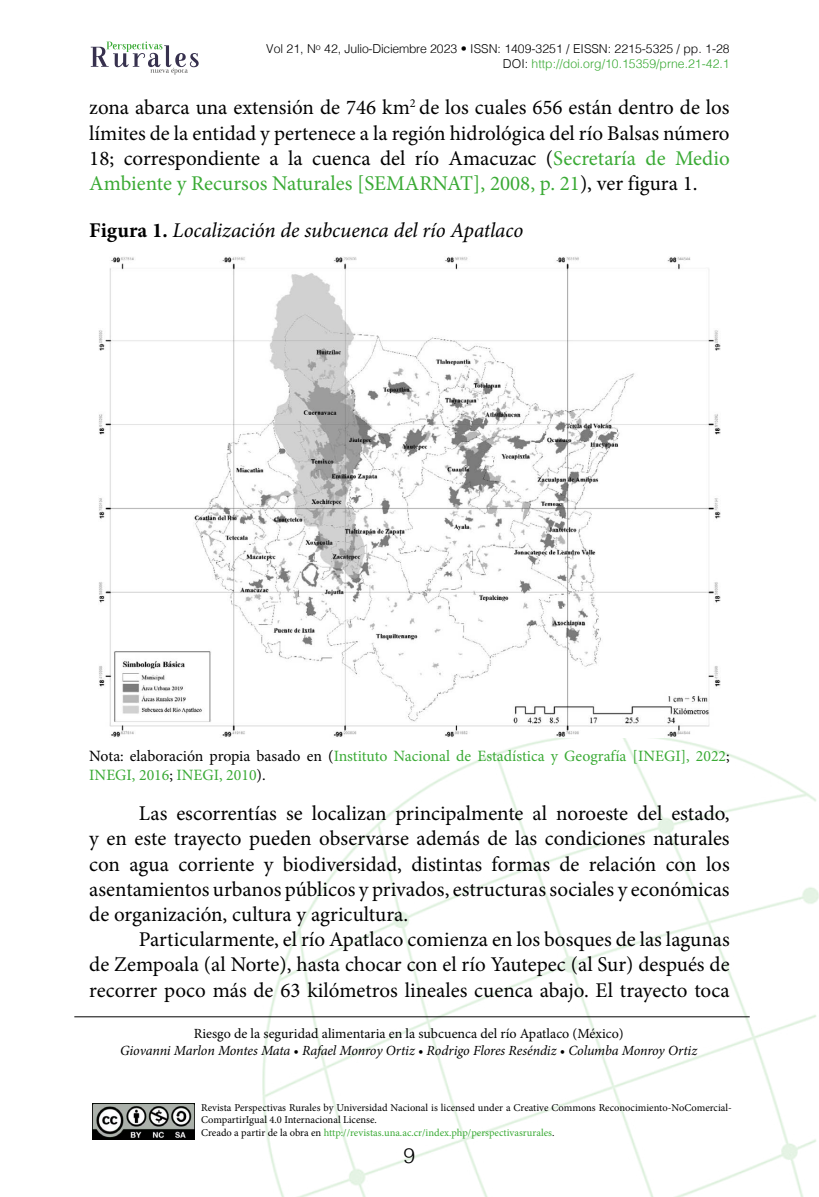
<style>
.page{position:relative;width:819px;height:1197px;background:#fff}
.page>*{position:absolute;margin:0;border:0;box-sizing:border-box;transform-origin:0 0}
.t1{font:21px/25.2px "Minion Pro";color:#000;text-align:justify}
.t2{font:italic 21px "Minion Pro";letter-spacing:-.005em;color:#000}
.t3{font:300 21px "Helvetica";color:#000}
.t4{font:15.75px/18.9px "Minion Pro";color:#3aaa35}
.t5{font:italic 14px "Minion Pro";letter-spacing:-.01em;color:#000}
.t6{font:14px "Minion Pro";color:#000}
.t7{font:300 12.25px/14.7px "Helvetica";color:#000;text-align:right}
.t8{font:10.5px/12.6px "Minion Pro";color:#000}
.s1{color:#3aaa35}
.s2{font-weight:700;font-style:normal}
.s3{color:#000}
</style>
<div class="page">
<img style="left:263px;top:738px;width:556px;height:459px">
<svg style="left:91px;top:42px;width:108px;height:33px"></svg>
<img style="left:92px;top:1103px;width:103px;height:36px">
<hr style="left:74px;top:1017px;width:676px;height:1px;background:#000">
<img style="left:99px;top:257px;width:621px;height:480px">
<p class="t7" style="left:266px;top:41px;width:465px">Vol 21, N<sup>o</sup> 42, Julio-Diciembre 2023 • ISSN: 1409-3251 / EISSN: 2215-5325 / pp. 1-28<br>DOI: <span class="s1">http://doi.org/10.15359/prne.21-42.1</span></p>
<p class="t1" style="left:89px;top:95px;width:642px">zona abarca una extensión de 746 km<sup>2</sup> de los cuales 656 están dentro de los límites de la entidad y pertenece a la región hidrológica del río Balsas número 18; correspondiente a la cuenca del río Amacuzac (<span class="s1">Secretaría de Medio Ambiente y Recursos Naturales [SEMARNAT], 2008, p. 21</span>), ver figura 1.</p>
<p class="t2" style="left:89px;top:216px;width:435px"><span class="s2">Figura 1.</span> Localización de subcuenca del río Apatlaco</p>
<p class="t4" style="left:89px;top:747px;width:642px"><span class="s3">Nota: elaboración propia basado en (</span>Instituto Nacional de Estadística y Geografía [INEGI], 2022<span class="s3">;<br></span>INEGI, 2016<span class="s3">;</span> INEGI, 2010<span class="s3">).</span></p>
<p class="t1" style="left:89px;top:801px;width:642px;text-indent:50px">Las escorrentías se localizan principalmente al noroeste del estado, y en este trayecto pueden observarse además de las condiciones naturales con agua corriente y biodiversidad, distintas formas de relación con los asentamientos urbanos públicos y privados, estructuras sociales y económicas de organización, cultura y agricultura.</p>
<p class="t1" style="left:89px;top:927px;width:642px;text-indent:50px">Particularmente, el río Apatlaco comienza en los bosques de las lagunas de Zempoala (al Norte), hasta chocar con el río Yautepec (al Sur) después de recorrer poco más de 63 kilómetros lineales cuenca abajo. El trayecto toca</p>
<p class="t6" style="left:194px;top:1024px;width:432px">Riesgo de la seguridad alimentaria en la subcuenca del río Apatlaco (México)</p>
<p class="t5" style="left:120px;top:1041px;width:579px">Giovanni Marlon Montes Mata • Rafael Monroy Ortiz • Rodrigo Flores Reséndiz • Columba Monroy Ortiz</p>
<p class="t8" style="left:201px;top:1101px;width:532px">Revista Perspectivas Rurales by Universidad Nacional is licensed under a Creative Commons Reconocimiento-NoComercial-<br>CompartirIgual 4.0 Internacional License.<br>Creado a partir de la obra en <span class="s1">http://revistas.una.ac.cr/index.php/perspectivasrurales</span>.</p>
<p class="t3" style="left:404px;top:1138px;width:13px">9</p>
</div>
